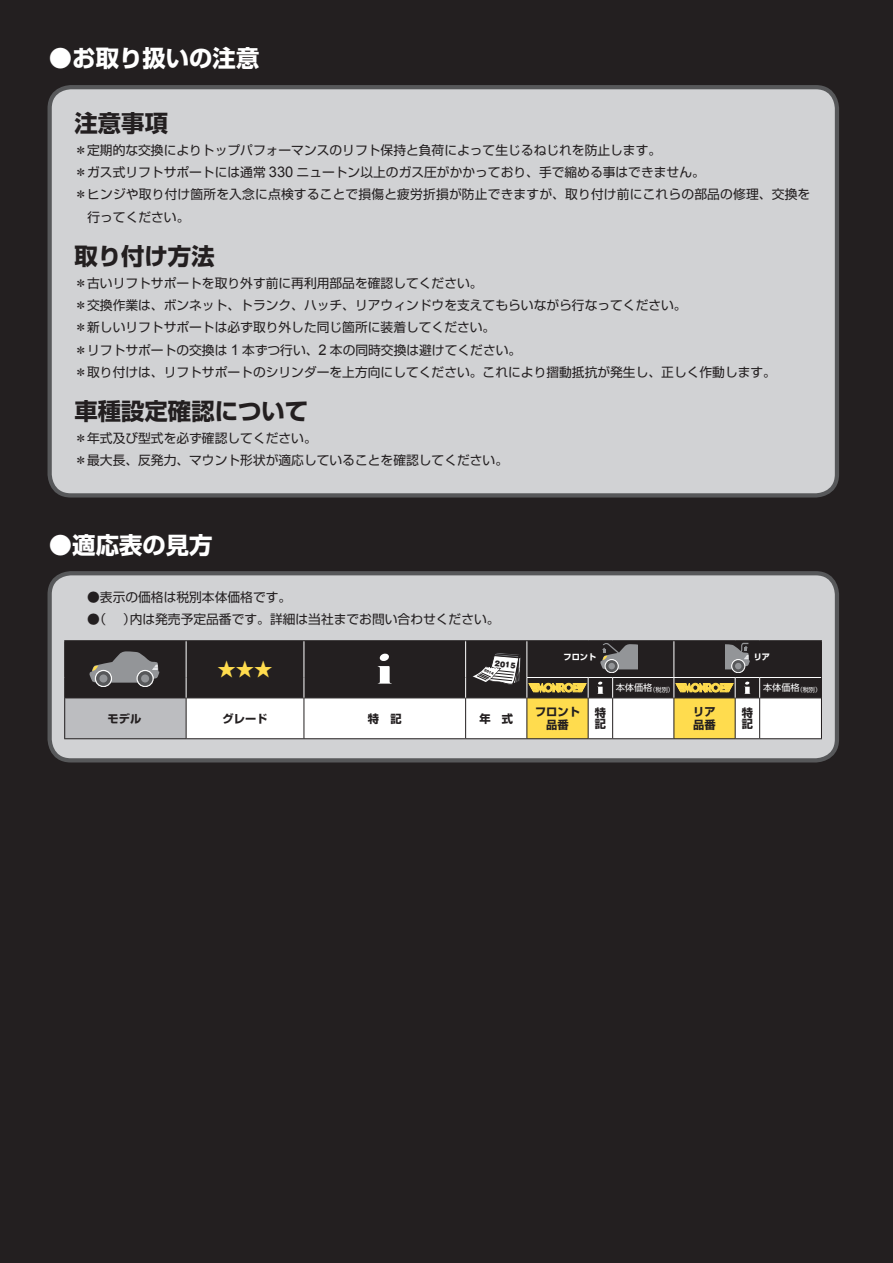
<style>
.page{position:relative;width:893px;height:1263px;background:#231f20}
.page>*{position:absolute;margin:0;border:0;box-sizing:border-box;transform-origin:0 0}
.t1{font:700 23.4px "Shin Go Pro";color:#231f20}
.t2{font:700 23.4px "Shin Go Pro";color:#fff}
.t3{font:18.45px "Shin Go Pr 5";color:#ffdc4e}
.t4{font:12.75px/22.4px "Shin Go Pr 5";color:#231f20}
.t5{font:12.75px "Shin Go Pro";color:#231f20}
.t6{font:700 11.25px/13.2px "Shin Go Pr 5";color:#231f20}
.t7{font:9.15px "Shin Go Pr 5";color:#fff}
.t8{font:700 8.1px "Shin Go Pr 5";color:#fff}
.t9{font:6.9px "Gothic MB101 Pr 5 Ultra 90 pv RKSJ H";color:#231f20}
.t10{font:3.3px "Gothic MB101 Pr 5 Ultra 90 pv RKSJ H";color:#231f20}
.s1{font-family:"Arial";font-size:14.7px}
.s2{font-size:6.15px}
</style>
<div class="page">
<div style="left:50px;top:573px;width:787px;height:187px;background:#d1d2d4;border-radius:21px"></div>
<div style="left:48px;top:571px;width:791px;height:191px;border:4px solid #57585a;border-radius:21px"></div>
<div style="left:50px;top:87px;width:787px;height:408px;background:#d1d2d4;border-radius:21px"></div>
<div style="left:48px;top:85px;width:791px;height:412px;border:4px solid #57585a;border-radius:21px"></div>
<svg style="left:64px;top:640px;width:758px;height:99px;background:#827d73"></svg>
<h1 class="t2" style="left:49px;top:40px;width:212px">●お取り扱いの注意</h1>
<h1 class="t1" style="left:74px;top:105px;width:95px">注意事項</h1>
<p class="t4" style="left:74px;top:137px;width:588px">＊定期的な交換によりトップパフォーマンスのリフト保持と負荷によって生じるねじれを防止します。</p>
<p class="t4" style="left:74px;top:160px;width:632px">＊ガス式リフトサポートには通常 <span class="s1">330</span> ニュートン以上のガス圧がかかっており、手で縮める事はできません。</p>
<p class="t4" style="left:74px;top:182px;width:737px">＊ヒンジや取り付け箇所を入念に点検することで損傷と疲労折損が防止できますが、取り付け前にこれらの部品の修理、交換を</p>
<p class="t4" style="left:87px;top:204px;width:104px">行ってください。</p>
<h1 class="t1" style="left:74px;top:238px;width:142px">取り付け方法</h1>
<p class="t4" style="left:74px;top:270px;width:703px">＊古いリフトサポートを取り外す前に再利用部品を確認してください。<br>＊交換作業は、ボンネット、トランク、ハッチ、リアウィンドウを支えてもらいながら行なってください。<br>＊新しいリフトサポートは必ず取り外した同じ箇所に装着してください。<br>＊リフトサポートの交換は <span class="s1">1</span> 本ずつ行い、<span class="s1">2</span> 本の同時交換は避けてください。<br>＊取り付けは、リフトサポートのシリンダーを上方向にしてください。これにより摺動抵抗が発生し、正しく作動します。</p>
<h1 class="t1" style="left:74px;top:393px;width:235px">車種設定確認について</h1>
<p class="t4" style="left:74px;top:426px;width:435px">＊年式及び型式を必ず確認してください。<br>＊最大長、反発力、マウント形状が適応していることを確認してください。</p>
<h1 class="t2" style="left:49px;top:526px;width:165px">●適応表の見方</h1>
<p class="t5" style="left:87px;top:586px;width:206px">●表示の価格は税別本体価格です。</p>
<p class="t5" style="left:87px;top:609px;width:414px">●（　 ）内は発売予定品番です。詳細は当社までお問い合わせください。</p>
<h2 class="t3" style="left:217px;top:654px;width:57px">★★★</h2>
<p class="t9" style="left:495px;top:658px;width:22px;rotate:6deg">2015</p>
<p class="t10" style="left:485px;top:667px;width:11px;rotate:23deg">2014</p>
<p class="t8" style="left:564px;top:651px;width:34px">フロント</p>
<p class="t8" style="left:754px;top:651px;width:18px">リア</p>
<p class="t7" style="left:616px;top:680px;width:60px">本体価格<span class="s2">（税別）</span></p>
<p class="t7" style="left:763px;top:680px;width:60px">本体価格<span class="s2">（税別）</span></p>
<p class="t6" style="left:108px;top:711px;width:35px">モデル</p>
<p class="t6" style="left:223px;top:711px;width:46px">グレード</p>
<p class="t6" style="left:368px;top:711px;width:35px">特 記</p>
<p class="t6" style="left:479px;top:711px;width:35px">年 式</p>
<p class="t6" style="left:535px;top:704px;width:46px;text-align:center">フロント品番</p>
<p class="t6" style="left:595px;top:706px;width:13px;line-height:11.2px">特記</p>
<p class="t6" style="left:693px;top:704px;width:24px">リア品番</p>
<p class="t6" style="left:742px;top:706px;width:13px;line-height:11.2px">特記</p>
</div>
